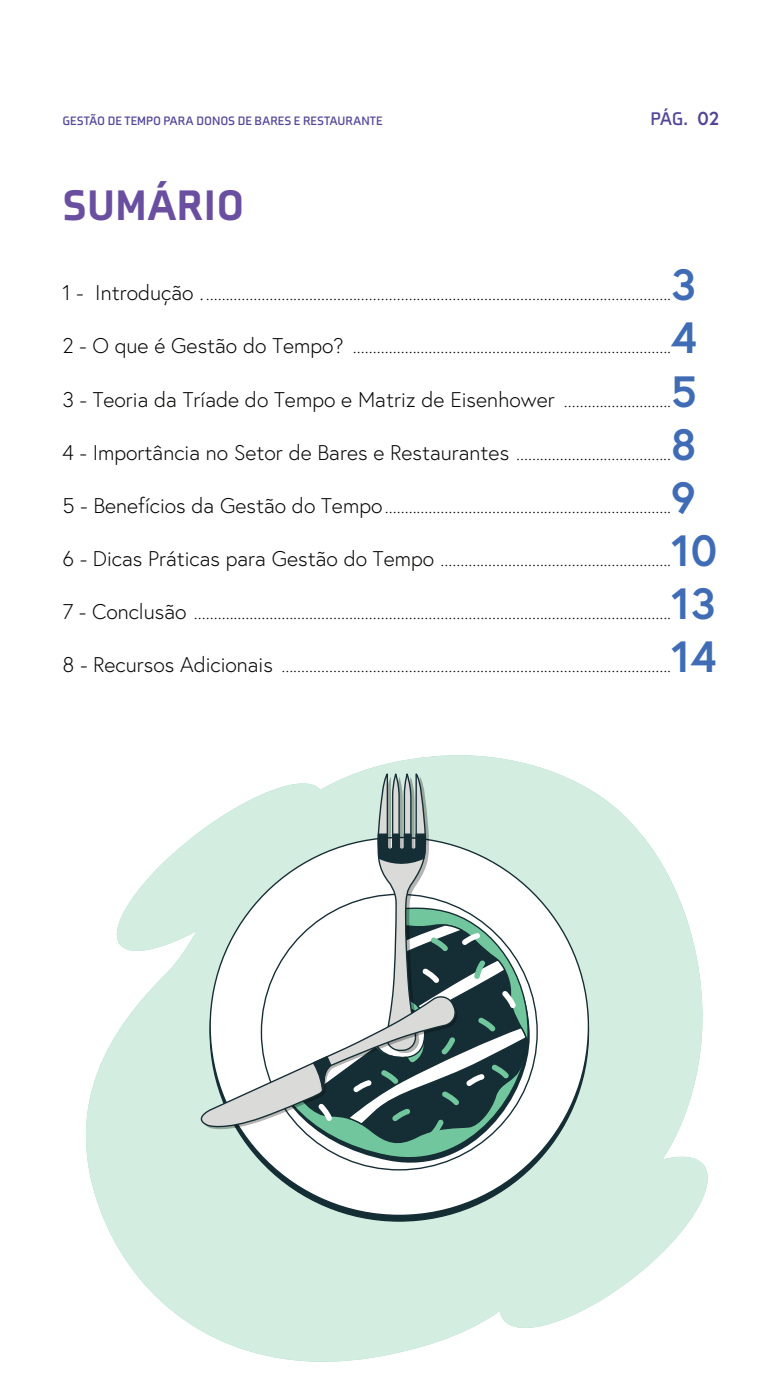
<style>
.page{position:relative;width:782px;height:1375px;background:#fff}
.page>*{position:absolute;margin:0;border:0;box-sizing:border-box;transform-origin:0 0}
.t1{font:700 43.75px "Europa";color:#3f6cb5}
.t2{font:900 43.75px "Axia";letter-spacing:.01em;color:#6a4fa0}
.t3{font:300 21.25px "Europa";color:#040503}
.t4{font:300 18.75px "Europa";color:#040503}
.t5{font:700 18.75px "Axia";color:#534697}
.t6{font:700 18.75px "Europa";color:#534697}
.t7{font:700 12.5px "Axia";color:#534697}
.s1{font-size:21.25px}
.s2{font-size:18.75px}
</style>
<div class="page">
<svg style="left:86px;top:755px;width:621px;height:607px;fill:#d4ede1"></svg>
<div style="left:210px;top:838px;width:378px;height:377px;background:#fff;border-radius:50%"></div>
<svg style="left:257px;top:981px;width:272px;height:192px"></svg>
<svg style="left:278px;top:979px;width:250px;height:168px"></svg>
<svg style="left:192px;top:769px;width:335px;height:368px"></svg>
<p class="t7" style="left:62px;top:113px;width:321px">GESTÃO DE TEMPO PARA DONOS DE BARES E RESTAURANTE</p>
<p class="t5" style="left:650px;top:107px;width:39px">PÁG.</p>
<p class="t6" style="left:697px;top:106px;width:23px">02</p>
<h1 class="t2" style="left:62px;top:179px;width:183px">SUMÁRIO</h1>
<h1 class="t1" style="left:671px;top:257px;width:26px">3</h1>
<p class="t4" style="left:62px;top:283px;width:610px"><span class="s1">1 - Introdução .</span>.....................................................................................................................</p>
<h1 class="t1" style="left:671px;top:310px;width:27px">4</h1>
<p class="t4" style="left:62px;top:336px;width:610px"><span class="s1">2 - O que é Gestão do Tempo?</span> ................................................................................</p>
<h1 class="t1" style="left:671px;top:363px;width:27px">5</h1>
<p class="t3" style="left:62px;top:386px;width:610px">3 - Teoria da Tríade do Tempo e Matriz de Eisenhower <span class="s2">...........................</span></p>
<h1 class="t1" style="left:671px;top:416px;width:27px">8</h1>
<p class="t3" style="left:62px;top:440px;width:610px">4 - Importância no Setor de Bares e Restaurantes <span class="s2">.......................................</span></p>
<h1 class="t1" style="left:671px;top:469px;width:26px">9</h1>
<p class="t4" style="left:62px;top:495px;width:610px"><span class="s1">5 - Benefícios da Gestão do Tempo</span>........................................................................</p>
<h1 class="t1" style="left:671px;top:522px;width:47px">10</h1>
<p class="t4" style="left:62px;top:548px;width:610px"><span class="s1">6 - Dicas Práticas para Gestão do Tempo</span> ..........................................................</p>
<h1 class="t1" style="left:671px;top:576px;width:46px">13</h1>
<p class="t4" style="left:62px;top:601px;width:610px"><span class="s1">7 - Conclusão</span> ........................................................................................................................</p>
<h1 class="t1" style="left:671px;top:629px;width:47px">14</h1>
<p class="t4" style="left:62px;top:654px;width:610px"><span class="s1">8 - Recursos Adicionais</span> ..................................................................................................</p>
</div>
